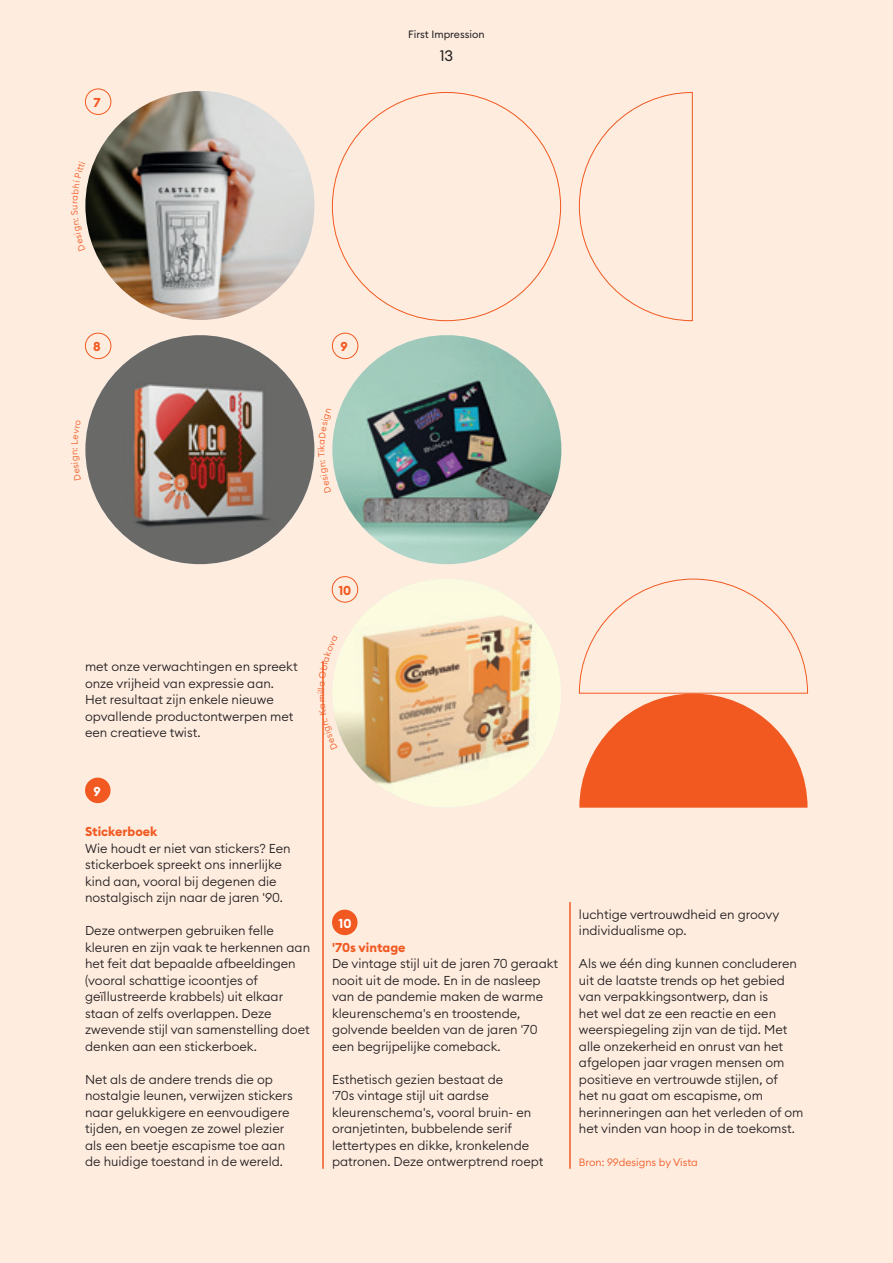
<style>
.page{position:relative;width:893px;height:1263px;background:#feecdf}
.page>*{position:absolute;margin:0;border:0;box-sizing:border-box;transform-origin:0 0}
.t1{font:15px "Euclid Circular B";color:#231f20}
.t2{font:300 12.75px/16.5px "Euclid Circular B";color:#231f20}
.t3{font:700 12.75px "Euclid Circular B";color:#f15921}
.t4{font:700 12.75px "Euclid Circular B";color:#fff}
.t5{font:300 10.5px "Euclid Circular B";color:#f15921}
.t6{font:10.5px "Euclid Circular B";color:#231f20}
</style>
<div class="page">
<div style="left:85px;top:778px;width:26px;height:25px;background:#f15921;border-radius:50%"></div>
<div style="left:332px;top:910px;width:25px;height:25px;background:#f15921;border-radius:50%"></div>
<hr style="left:323px;top:661px;width:1px;height:508px;background:#f15921">
<hr style="left:570px;top:902px;width:1px;height:267px;background:#f15921">
<img style="left:332px;top:579px;width:229px;height:229px;border-radius:114px">
<div style="left:332px;top:576px;width:26px;height:26px;border:1px solid #f15921;border-radius:50%"></div>
<img style="left:85px;top:335px;width:229px;height:229px;border-radius:114px">
<div style="left:85px;top:333px;width:26px;height:26px;border:1px solid #f15921;border-radius:50%"></div>
<img style="left:332px;top:335px;width:229px;height:229px;border-radius:114px">
<div style="left:332px;top:333px;width:26px;height:26px;border:1px solid #f15921;border-radius:50%"></div>
<img style="left:85px;top:91px;width:229px;height:229px;border-radius:114px">
<div style="left:85px;top:89px;width:26px;height:26px;border:1px solid #f15921;border-radius:50%"></div>
<svg style="left:579px;top:92px;width:114px;height:229px"></svg>
<svg style="left:579px;top:578px;width:229px;height:230px"></svg>
<svg style="left:322px;top:658px;width:16px;height:92px"></svg>
<p class="t3" style="left:94px;top:94px;width:9px">7</p>
<p class="t6" style="left:408px;top:28px;width:78px">First Impression</p>
<p class="t1" style="left:440px;top:46px;width:15px">13</p>
<p class="t3" style="left:93px;top:338px;width:9px">8</p>
<p class="t3" style="left:340px;top:338px;width:9px">9</p>
<p class="t3" style="left:339px;top:582px;width:14px">10</p>
<p class="t2" style="left:85px;top:658px;width:214px">met onze verwachtingen en spreekt onze vrijheid van expressie aan.<br>Het resultaat zijn enkele nieuwe opvallende productontwerpen met een creatieve twist.</p>
<p class="t4" style="left:93px;top:783px;width:9px">9</p>
<p class="t3" style="left:85px;top:823px;width:74px">Stickerboek</p>
<p class="t2" style="left:85px;top:840px;width:207px">Wie houdt er niet van stickers? Een stickerboek spreekt ons innerlijke kind aan, vooral bij degenen die nostalgisch zijn naar de jaren '90.</p>
<p class="t2" style="left:85px;top:922px;width:227px">Deze ontwerpen gebruiken felle kleuren en zijn vaak te herkennen aan het feit dat bepaalde afbeeldingen (vooral schattige icoontjes of geïllustreerde krabbels) uit elkaar staan of zelfs overlappen. Deze zwevende stijl van samenstelling doet denken aan een stickerboek.</p>
<p class="t2" style="left:85px;top:1071px;width:209px">Net als de andere trends die op nostalgie leunen, verwijzen stickers naar gelukkigere en eenvoudigere tijden, en voegen ze zowel plezier als een beetje escapisme toe aan de huidige toestand in de wereld.</p>
<p class="t4" style="left:339px;top:915px;width:14px">10</p>
<p class="t3" style="left:332px;top:939px;width:75px">'70s vintage</p>
<p class="t2" style="left:332px;top:955px;width:228px">De vintage stijl uit de jaren 70 geraakt nooit uit de mode. En in de nasleep van de pandemie maken de warme kleurenschema's en troostende, golvende beelden van de jaren '70 een begrijpelijke comeback.</p>
<p class="t2" style="left:332px;top:1071px;width:213px">Esthetisch gezien bestaat de<br>'70s vintage stijl uit aardse kleurenschema's, vooral bruin- en oranjetinten, bubbelende serif lettertypes en dikke, kronkelende patronen. Deze ontwerptrend roept</p>
<p class="t2" style="left:579px;top:906px;width:202px">luchtige vertrouwdheid en groovy individualisme op.</p>
<p class="t2" style="left:579px;top:955px;width:226px">Als we één ding kunnen concluderen uit de laatste trends op het gebied van verpakkingsontwerp, dan is<br>het wel dat ze een reactie en een weerspiegeling zijn van de tijd. Met alle onzekerheid en onrust van het afgelopen jaar vragen mensen om positieve en vertrouwde stijlen, of<br>het nu gaat om escapisme, om herinneringen aan het verleden of om het vinden van hoop in de toekomst.</p>
<p class="t5" style="left:579px;top:1156px;width:120px">Bron: 99designs by Vista</p>
</div>
